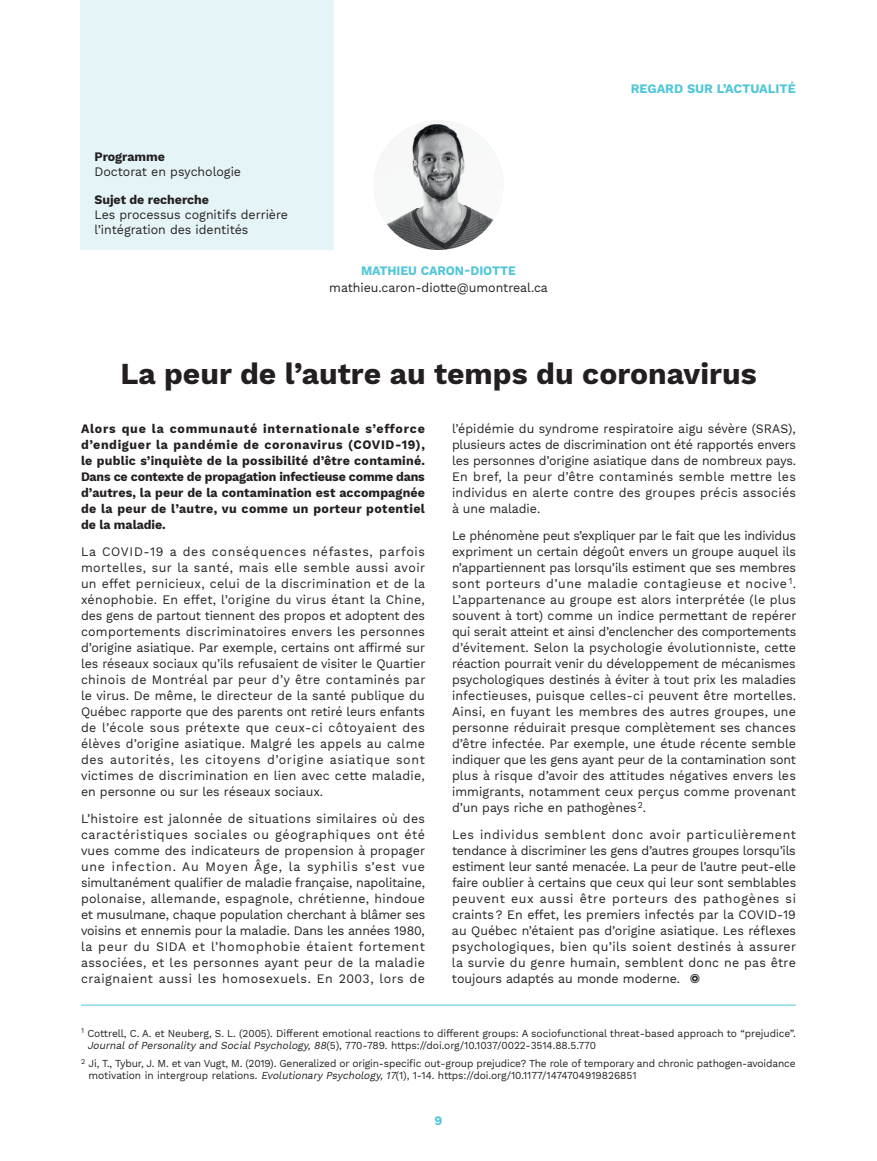
<style>
.page{position:relative;width:877px;height:1161px;background:#fff}
.page>*{position:absolute;margin:0;border:0;box-sizing:border-box;transform-origin:0 0}
.t1{font:700 30px "Work Sans";color:#231f20}
.t2{font:12.75px/16px "Work Sans";letter-spacing:-.005em;color:#231f20;text-align:justify}
.t3{font:700 12.75px/16px "Work Sans";letter-spacing:.01em;color:#231f20;text-align:justify}
.t4{font:700 12.75px "Work Sans";letter-spacing:-.005em;color:#51c6d8}
.t5{font:10.5px/12px "Work Sans";letter-spacing:-.01em;color:#231f20}
.s1{font-family:"Alright Sans"}
.s2{font-style:italic}
</style>
<div class="page">
<div style="left:80px;top:0;width:253px;height:250px;background:#e5f5f7"></div>
<hr style="left:81px;top:1005px;width:715px;height:1px;background:#51c6d8">
<img style="left:374px;top:120px;width:129px;height:130px;border-radius:65px">
<p class="t3" style="left:95px;top:149px;width:72px">Programme</p>
<p class="t2" style="left:94px;top:164px;width:148px">Doctorat en psychologie</p>
<p class="t3" style="left:94px;top:193px;width:116px">Sujet de recherche</p>
<p class="t2" style="left:94px;top:208px;width:195px;line-height:15px">Les processus cognitifs derrière l’intégration des identités</p>
<p class="t4" style="left:361px;top:264px;width:156px">MATHIEU CARON-DIOTTE</p>
<p class="t2" style="left:329px;top:280px;width:220px">mathieu.caron-diotte@umontreal.ca</p>
<p class="t4" style="left:631px;top:81px;width:167px">REGARD SUR L’ACTUALITÉ</p>
<h1 class="t1" style="left:120px;top:356px;width:638px">La peur de l’autre au temps du coronavirus</h1>
<p class="t3" style="left:81px;top:421px;width:346px">Alors que la communauté internationale s’efforce d’endiguer la pandémie de coronavirus (COVID-19), le public s’inquiète de la possibilité d’être contaminé.<br>Dans ce contexte de propagation infectieuse comme dans d’autres, la peur de la contamination est accompagnée de la peur de l’autre, vu comme un porteur potentiel de la maladie.</p>
<p class="t2" style="left:81px;top:544px;width:346px">La COVID-19 a des conséquences néfastes, parfois mortelles, sur la santé, mais elle semble aussi avoir un effet pernicieux, celui de la discrimination et de la xénophobie. En effet, l’origine du virus étant la Chine, des gens de partout tiennent des propos et adoptent des comportements discriminatoires envers les personnes d’origine asiatique. Par exemple, certains ont affirmé sur les réseaux sociaux qu’ils refusaient de visiter le Quartier chinois de Montréal par peur d’y être contaminés par le virus. De même, le directeur de la santé publique du Québec rapporte que des parents ont retiré leurs enfants de l’école sous prétexte que ceux-ci côtoyaient des élèves d’origine asiatique. Malgré les appels au calme des autorités, les citoyens d’origine asiatique sont victimes de discrimination en lien avec cette maladie, en personne ou sur les réseaux sociaux.</p>
<p class="t2" style="left:81px;top:811px;width:346px">L’histoire est jalonnée de situations similaires où des caractéristiques sociales ou géographiques ont été vues comme des indicateurs de propension à propager une infection. Au Moyen Âge, la syphilis s’est vue simultanément qualifier de maladie française, napolitaine, polonaise, allemande, espagnole, chrétienne, hindoue et musulmane, chaque population cherchant à blâmer ses voisins et ennemis pour la maladie. Dans les années 1980, la peur du SIDA et l’homophobie étaient fortement associées, et les personnes ayant peur de la maladie craignaient aussi les homosexuels. En 2003, lors de</p>
<p class="t2" style="left:452px;top:421px;width:346px">l’épidémie du syndrome respiratoire aigu sévère (SRAS), plusieurs actes de discrimination ont été rapportés envers les personnes d’origine asiatique dans de nombreux pays.<br>En bref, la peur d’être contaminés semble mettre les individus en alerte contre des groupes précis associés à une maladie.</p>
<p class="t2" style="left:452px;top:528px;width:346px">Le phénomène peut s’expliquer par le fait que les individus expriment un certain dégoût envers un groupe auquel ils n’appartiennent pas lorsqu’ils estiment que ses membres sont porteurs d’une maladie contagieuse et nocive <sup>1</sup>.<br>L’appartenance au groupe est alors interprétée (le plus souvent à tort) comme un indice permettant de repérer qui serait atteint et ainsi d’enclencher des comportements d’évitement. Selon la psychologie évolutionniste, cette réaction pourrait venir du développement de mécanismes psychologiques destinés à éviter à tout prix les maladies infectieuses, puisque celles-ci peuvent être mortelles.<br>Ainsi, en fuyant les membres des autres groupes, une personne réduirait presque complètement ses chances d’être infectée. Par exemple, une étude récente semble indiquer que les gens ayant peur de la contamination sont plus à risque d’avoir des attitudes négatives envers les immigrants, notamment ceux perçus comme provenant d’un pays riche en pathogènes<sup>2</sup>.</p>
<p class="t2" style="left:452px;top:827px;width:346px">Les individus semblent donc avoir particulièrement tendance à discriminer les gens d’autres groupes lorsqu’ils estiment leur santé menacée. La peur de l’autre peut-elle faire oublier à certains que ceux qui leur sont semblables peuvent eux aussi être porteurs des pathogènes si craints ? En effet, les premiers infectés par la COVID-19 au Québec n’étaient pas d’origine asiatique. Les réflexes psychologiques, bien qu’ils soient destinés à assurer la survie du genre humain, semblent donc ne pas être toujours adaptés au monde moderne. <span class="s1">◉</span></p>
<p class="t5" style="left:87px;top:1027px;width:710px;text-indent:-6px"><sup>1</sup> Cottrell, C. A. et Neuberg, S. L. (2005). Different emotional reactions to different groups: A sociofunctional threat-based approach to “prejudice”.<br><span class="s2">Journal of Personality and Social Psychology, 88</span>(5), 770-789. https://doi.org/10.1037/0022-3514.88.5.770</p>
<p class="t5" style="left:89px;top:1058px;width:709px;text-indent:-8px"><sup>2</sup> Ji, T., Tybur, J. M. et van Vugt, M. (2019). Generalized or origin-specific out-group prejudice? The role of temporary and chronic pathogen-avoidance motivation in intergroup relations. <span class="s2">Evolutionary Psychology, 17</span>(1), 1-14. https://doi.org/10.1177/1474704919826851</p>
<p class="t4" style="left:435px;top:1113px;width:9px">9</p>
</div>
